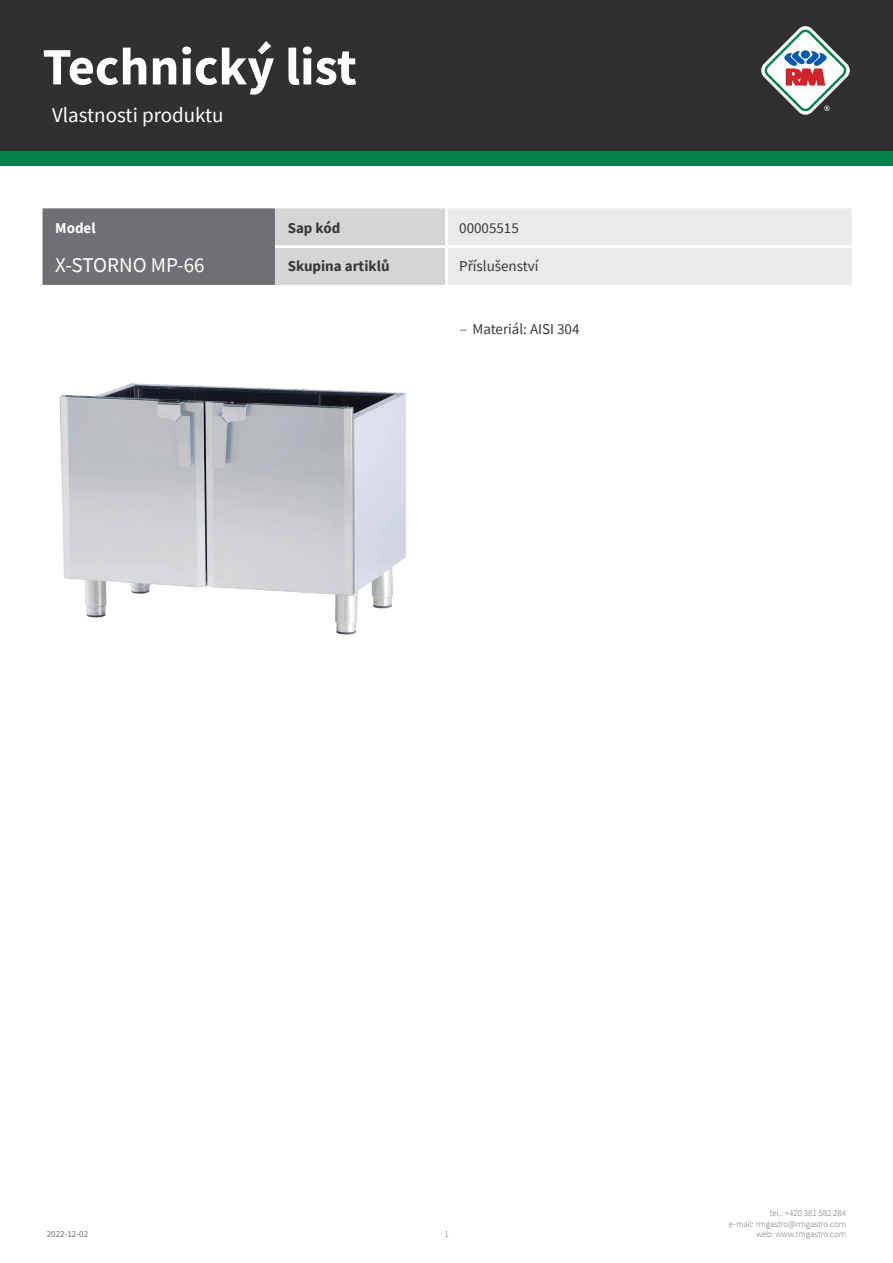
<style>
.page{position:relative;width:893px;height:1263px;background:#fff}
.page>*{position:absolute;margin:0;border:0;box-sizing:border-box;transform-origin:0 0}
.t1{font:700 52.5px "Source Sans Pro";color:#fff}
.kapitola{font:21px "Source Sans Pro";color:#fff}
.tabulka_-_headline{font:21px "Source Sans Pro";color:#fff}
.tabulka_-_text{font:15px "Source Sans Pro";color:#383839}
.tabulka_-_text-2{font:700 15px "Source Sans Pro";color:#383839}
.tabulka_-_text-3{font:700 15px "Source Sans Pro";color:#fff}
.t2{font:300 9px/10.8px "Source Sans Pro";color:#6f7073;text-align:right}
.t3{font:9px "Source Sans Pro";color:#6f7073}
.s1{font-weight:300}
</style>
<div class="page">
<div style="left:0;top:0;width:893px;height:166px;background:#048146"></div>
<div style="left:0;top:0;width:893px;height:151px;background:#2f3131"></div>
<svg style="left:761px;top:26px;width:89px;height:89px"></svg>
<img style="left:59px;top:383px;width:347px;height:252px">
<svg style="left:43px;top:208px;width:809px;height:77px;background:#c0c1c3"></svg>
<hr style="left:445px;top:208px;width:3px;height:37px;background:#fff">
<hr style="left:275px;top:245px;width:171px;height:3px;background:#fff">
<hr style="left:446px;top:245px;width:406px;height:3px;background:#fff">
<hr style="left:445px;top:248px;width:3px;height:37px;background:#fff">
<h1 class="t1" style="left:43px;top:31px;width:316px">Technický list</h1>
<p class="kapitola" style="left:52px;top:101px;width:173px">Vlastnosti produktu</p>
<p class="tabulka_-_text-3" style="left:55px;top:218px;width:42px">Model</p>
<p class="tabulka_-_text-2" style="left:288px;top:218px;width:54px">Sap kód</p>
<p class="tabulka_-_text" style="left:459px;top:219px;width:61px">00005515</p>
<p class="tabulka_-_headline" style="left:55px;top:251px;width:151px">X-STORNO MP-66</p>
<p class="tabulka_-_text-2" style="left:288px;top:256px;width:103px">Skupina artiklů</p>
<p class="tabulka_-_text" style="left:459px;top:257px;width:81px">Příslušenství</p>
<p class="tabulka_-_text" style="left:460px;top:320px;width:121px"><span class="s1">–</span> Materiál: AISI 304</p>
<p class="t3" style="left:47px;top:1229px;width:43px">2022-12-02</p>
<p class="t2" style="left:444px;top:1229px;width:6px">1</p>
<p class="t2" style="left:729px;top:1207px;width:119px">tel.: +420 381 582 284<br>e-mail: rmgastro@rmgastro.com web: www.rmgastro.com</p>
</div>
